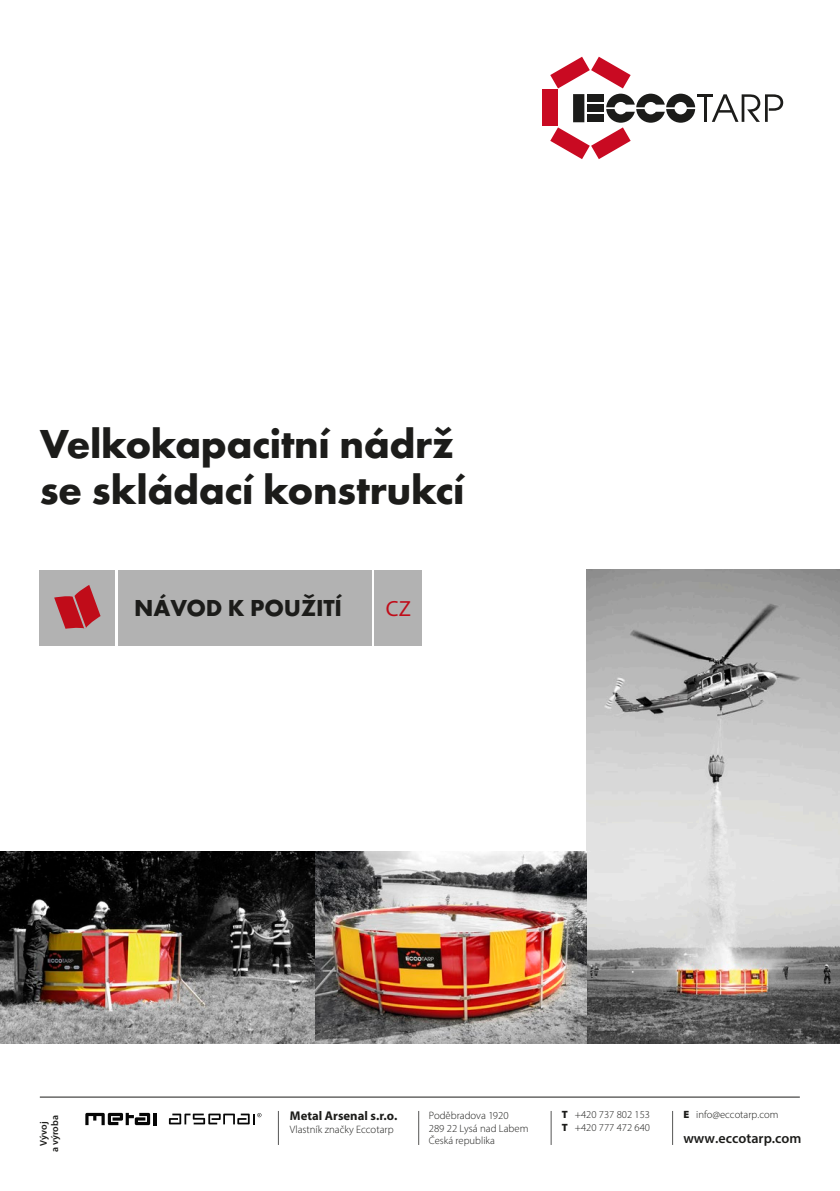
<style>
.page{position:relative;width:840px;height:1191px;background:#fff}
.page>*{position:absolute;margin:0;border:0;box-sizing:border-box;transform-origin:0 0}
._2021_H1{font:700 42px/46px "Futura TOT";letter-spacing:-.01em;color:#1c1c1a}
.titulek_1_white_A5{font:700 24px "Futura TOT";letter-spacing:-.005em;color:#1c1c1a}
.perex{font:22px "Myriad Pro";color:#c00c19}
.t1{font:600 14px "Myriad Pro";color:#1c1c1a}
.t2{font:700 12.6px "Myriad Pro";color:#1c1c1a}
.t3{font:300 10.8px/12.6px "Myriad Pro";color:#1c1c1a}
.t4{font:300 10.6px/12.6px "Myriad Pro";color:#1c1c1a}
.t5{font:600 9.8px/11.2px "Myriad Pro";color:#1c1c1a;text-align:center}
.s1{font-weight:900}
</style>
<div class="page">
<img style="left:585px;top:569px;width:254px;height:474px">
<img style="left:0;top:851px;width:585px;height:192px">
<div style="left:541px;top:90px;width:16px;height:36px;background:#c90a22"></div>
<svg style="left:550px;top:57px;width:80px;height:31px"></svg>
<svg style="left:711px;top:94px;width:71px;height:28px"></svg>
<hr style="left:703px;top:98px;width:3px;height:24px;background:#1c1c1a">
<hr style="left:697px;top:94px;width:15px;height:3px;background:#1c1c1a">
<svg style="left:550px;top:94px;width:144px;height:65px"></svg>
<div style="left:586px;top:94px;width:17px;height:8px;background:#1c1c1a"></div>
<div style="left:586px;top:115px;width:17px;height:7px;background:#1c1c1a"></div>
<div style="left:586px;top:104px;width:17px;height:8px;background:#1c1c1a"></div>
<hr style="left:278px;top:1111px;width:1px;height:34px;background:#565655">
<hr style="left:671px;top:1111px;width:1px;height:34px;background:#565655">
<hr style="left:418px;top:1111px;width:1px;height:34px;background:#565655">
<hr style="left:40px;top:1096px;width:759px;height:1px;background:#1c1c1a">
<hr style="left:550px;top:1111px;width:1px;height:34px;background:#565655">
<svg style="left:85px;top:1112px;width:71px;height:13px"></svg>
<svg style="left:169px;top:1113px;width:92px;height:11px"></svg>
<div style="left:118px;top:569px;width:253px;height:76px;background:#b2b2b2"></div>
<div style="left:40px;top:569px;width:75px;height:76px;background:#b2b2b2"></div>
<div style="left:374px;top:569px;width:48px;height:76px;background:#b2b2b2"></div>
<svg style="left:54px;top:585px;width:46px;height:44px"></svg>
<p class="_2021_H1" style="left:40px;top:420px;width:426px">Velkokapacitní nádrž se skládací konstrukcí</p>
<p class="titulek_1_white_A5" style="left:134px;top:593px;width:209px">NÁVOD K POUŽITÍ</p>
<p class="perex" style="left:386px;top:595px;width:26px">CZ</p>
<p class="t5" style="left:38px;top:1152px;width:38px;rotate:-90deg">Vývoj<br>a výroba</p>
<p class="t2" style="left:290px;top:1108px;width:109px">Metal Arsenal s.r.o.</p>
<p class="t3" style="left:290px;top:1123px;width:105px">Vlastník značky Eccotarp</p>
<p class="t3" style="left:428px;top:1109px;width:101px">Poděbradova 1920<br>289 22 Lysá nad Labem</p>
<p class="t4" style="left:428px;top:1134px;width:68px">Česká republika</p>
<p class="t4" style="left:561px;top:1108px;width:90px"><span class="s1">T</span> +420 737 802 153<br><span class="s1">T</span> +420 777 472 640</p>
<p class="t4" style="left:683px;top:1108px;width:96px"><span class="s1">E</span> info@eccotarp.com</p>
<p class="t1" style="left:683px;top:1129px;width:120px">www.eccotarp.com</p>
</div>
